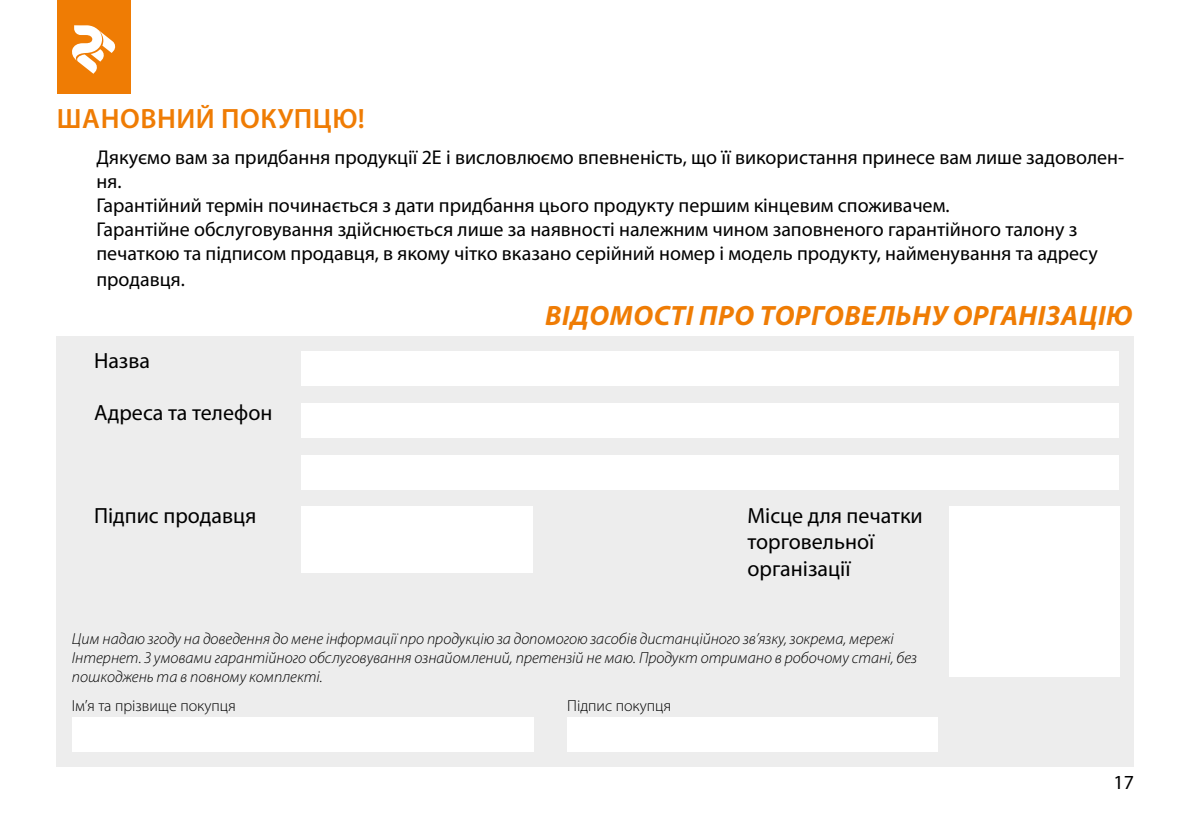
<style>
.page{position:relative;width:1191px;height:823px;background:#fff}
.page>*{position:absolute;margin:0;border:0;box-sizing:border-box;transform-origin:0 0}
.t1{font:italic 700 28px "Myriad Pro";letter-spacing:.02em;color:#ef7c04}
.t2{font:600 28px "Myriad Pro";letter-spacing:.02em;color:#ef7c04}
.t3{font:22px/26.4px "Myriad Pro";color:#000}
.t4{font:20px/24px "Myriad Pro";color:#000}
.t5{font:italic 300 16px/19.2px "Myriad Pro";color:#000}
.t6{font:300 16px "Myriad Pro";color:#000}
</style>
<div class="page">
<div style="left:57px;top:0;width:73px;height:94px;background:#ef7c04"></div>
<svg style="left:72px;top:25px;width:44px;height:49px"></svg>
<div style="left:57px;top:335px;width:1077px;height:430px;background:#ededed"></div>
<div style="left:301px;top:351px;width:818px;height:34px;background:#fff"></div>
<div style="left:301px;top:403px;width:818px;height:34px;background:#fff"></div>
<div style="left:301px;top:454px;width:818px;height:35px;background:#fff"></div>
<div style="left:72px;top:717px;width:461px;height:34px;background:#fff"></div>
<div style="left:567px;top:717px;width:371px;height:34px;background:#fff"></div>
<div style="left:301px;top:506px;width:232px;height:66px;background:#fff"></div>
<div style="left:949px;top:506px;width:170px;height:170px;background:#fff"></div>
<h1 class="t2" style="left:57px;top:101px;width:309px">ШАНОВНИЙ ПОКУПЦЮ!</h1>
<p class="t4" style="left:96px;top:145px;width:1029px">Дякуємо вам за придбання продукції 2E і висловлюємо впевненість, що її використання принесе вам лише задоволен&shy;ня.<br>Гарантійний термін починається з дати придбання цього продукту першим кінцевим споживачем.<br>Гарантійне обслуговування здійснюється лише за наявності належним чином заповненого гарантійного талону з печаткою та підписом продавця, в якому чітко вказано серійний номер і модель продукту, найменування та адресу</p>
<p class="t4" style="left:96px;top:267px;width:90px">продавця.</p>
<h1 class="t1" style="left:545px;top:297px;width:589px">ВІДОМОСТІ ПРО ТОРГОВЕЛЬНУ ОРГАНІЗАЦІЮ</h1>
<p class="t3" style="left:94px;top:347px;width:58px">Назва</p>
<p class="t3" style="left:94px;top:398px;width:180px">Адреса та телефон</p>
<p class="t3" style="left:94px;top:502px;width:164px">Підпис продавця</p>
<p class="t3" style="left:747px;top:501px;width:177px">Місце для печатки торговельної організації</p>
<p class="t5" style="left:72px;top:628px;width:846px">Цим надаю згоду на доведення до мене інформації про продукцію за допомогою засобів дистанційного зв’язку, зокрема, мережі<br>Інтернет. З умовами гарантійного обслуговування ознайомлений, претензій не маю. Продукт отримано в робочому стані, без пошкоджень та в повному комплекті.</p>
<p class="t6" style="left:72px;top:696px;width:165px">Ім’я та прізвище покупця</p>
<p class="t6" style="left:567px;top:696px;width:106px">Підпис покупця</p>
<p class="t4" style="left:1113px;top:769px;width:22px">17</p>
</div>
